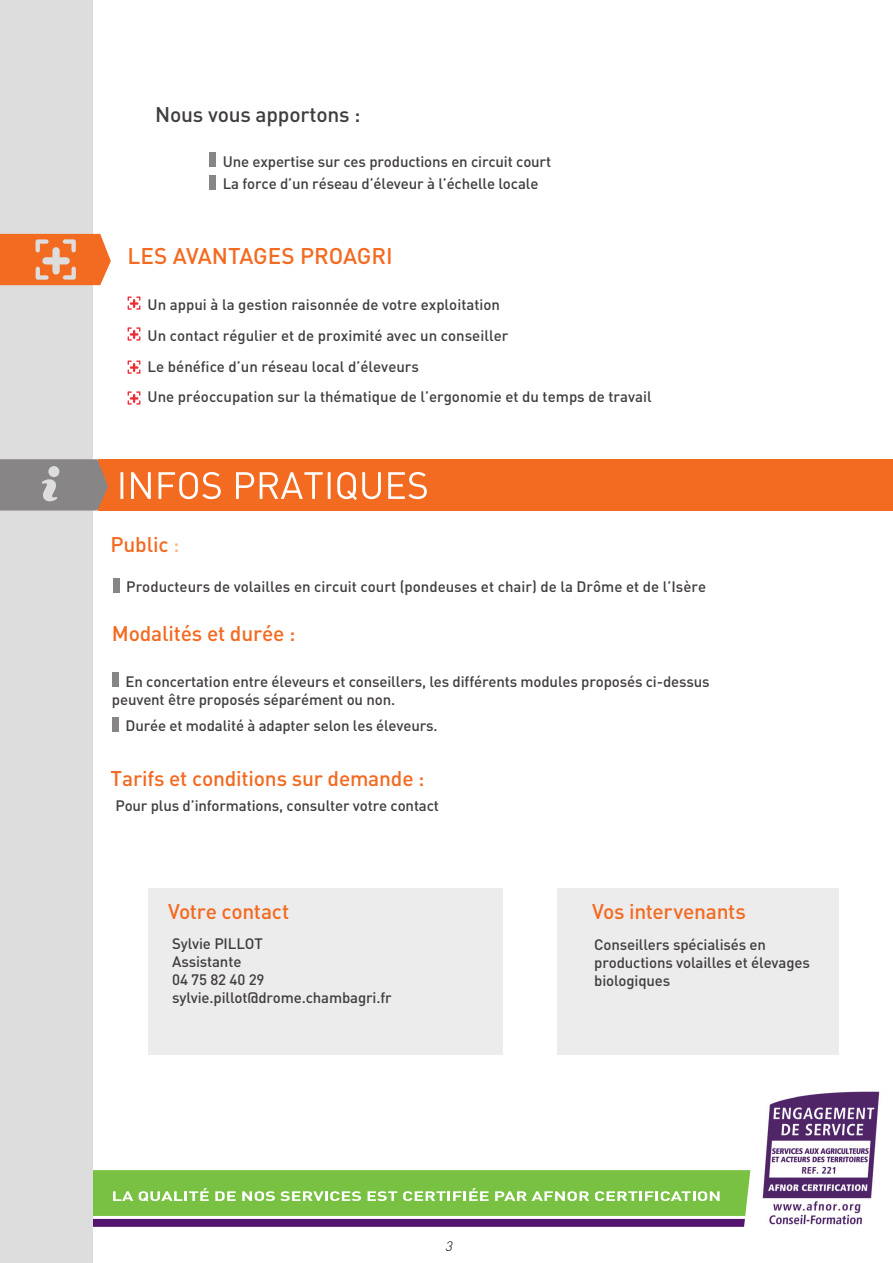
<style>
.page{position:relative;width:893px;height:1263px;background:#fff}
.page>*{position:absolute;margin:0;border:0;box-sizing:border-box;transform-origin:0 0}
.t1{font:500 22.5px "DIN Pro";color:#f36a21}
.t2{font:500 21px "DIN Pro";letter-spacing:-.01em;color:#f36a21}
.t3{font:500 21px "DIN";letter-spacing:-.01em;color:#403d3d}
.t4{font:500 15px/18px "DIN";letter-spacing:-.01em;color:#403d3d}
.t5{font:italic 300 13.5px "DIN";color:#000}
.s1{color:#fab78b}
</style>
<div class="page">
<svg style="left:92px;top:1170px;width:658px;height:57px;background:#85b160"></svg>
<div style="left:0;top:0;width:92px;height:1263px;background:#dedddd"></div>
<div style="left:98px;top:459px;width:795px;height:51px;background:#f36a21"></div>
<svg style="left:120px;top:472px;width:307px;height:28px"></svg>
<svg style="left:0;top:459px;width:108px;height:51px;background:#908785"></svg>
<div style="left:48px;top:466px;width:11px;height:11px;background:#dedddd;border-radius:50%"></div>
<div style="left:112px;top:672px;width:7px;height:15px;background:#878586"></div>
<div style="left:112px;top:717px;width:7px;height:14px;background:#878586"></div>
<div style="left:113px;top:578px;width:7px;height:14px;background:#878586"></div>
<img style="left:762px;top:1091px;width:118px;height:134px">
<div style="left:558px;top:889px;width:281px;height:166px;background:#edecec"></div>
<div style="left:149px;top:889px;width:354px;height:166px;background:#edecec"></div>
<svg style="left:0;top:234px;width:111px;height:51px;background:#f17f42"></svg>
<svg style="left:128px;top:296px;width:12px;height:14px"></svg>
<svg style="left:128px;top:327px;width:12px;height:14px"></svg>
<svg style="left:128px;top:360px;width:12px;height:14px"></svg>
<svg style="left:128px;top:391px;width:12px;height:14px"></svg>
<div style="left:209px;top:152px;width:7px;height:15px;background:#878586"></div>
<div style="left:209px;top:175px;width:7px;height:14px;background:#878586"></div>
<h2 class="t3" style="left:155px;top:101px;width:207px">Nous vous apportons :</h2>
<p class="t4" style="left:223px;top:149px;width:330px;line-height:22.5px">Une expertise sur ces productions en circuit court<br>La force d’un réseau d’éleveur à l’échelle locale</p>
<h1 class="t1" style="left:128px;top:237px;width:267px">LES AVANTAGES PROAGRI</h1>
<p class="t4" style="left:148px;top:288px;width:506px;line-height:30.9px">Un appui à la gestion raisonnée de votre exploitation<br>Un contact régulier et de proximité avec un conseiller<br>Le bénéfice d’un réseau local d’éleveurs<br>Une préoccupation sur la thématique de l’ergonomie et du temps de travail</p>
<h2 class="t2" style="left:111px;top:527px;width:70px">Public <span class="s1">:</span></h2>
<p class="t4" style="left:126px;top:577px;width:581px">Producteurs de volailles en circuit court (pondeuses et chair) de la Drôme et de l’Isère</p>
<h2 class="t2" style="left:112px;top:616px;width:185px">Modalités et durée :</h2>
<p class="t4" style="left:112px;top:672px;width:599px;text-indent:14px">En concertation entre éleveurs et conseillers, les différents modules proposés ci-dessus peuvent être proposés séparément ou non.</p>
<p class="t4" style="left:126px;top:716px;width:314px">Durée et modalité à adapter selon les éleveurs.</p>
<h2 class="t2" style="left:111px;top:761px;width:316px">Tarifs et conditions sur demande :</h2>
<p class="t4" style="left:115px;top:796px;width:325px">Pour plus d’informations, consulter votre contact</p>
<h2 class="t2" style="left:592px;top:894px;width:155px">Vos intervenants</h2>
<h2 class="t2" style="left:168px;top:894px;width:123px">Votre contact</h2>
<p class="t4" style="left:172px;top:934px;width:221px">Sylvie PILLOTΜ<br>Assistante<br>04 75 82 40 29 sylvie.pillot@drome.chambagri.fr</p>
<p class="t4" style="left:594px;top:935px;width:217px">Conseillers spécialisés en productions volailles et élevages biologiques</p>
<p class="t5" style="left:445px;top:1238px;width:8px">3</p>
</div>
